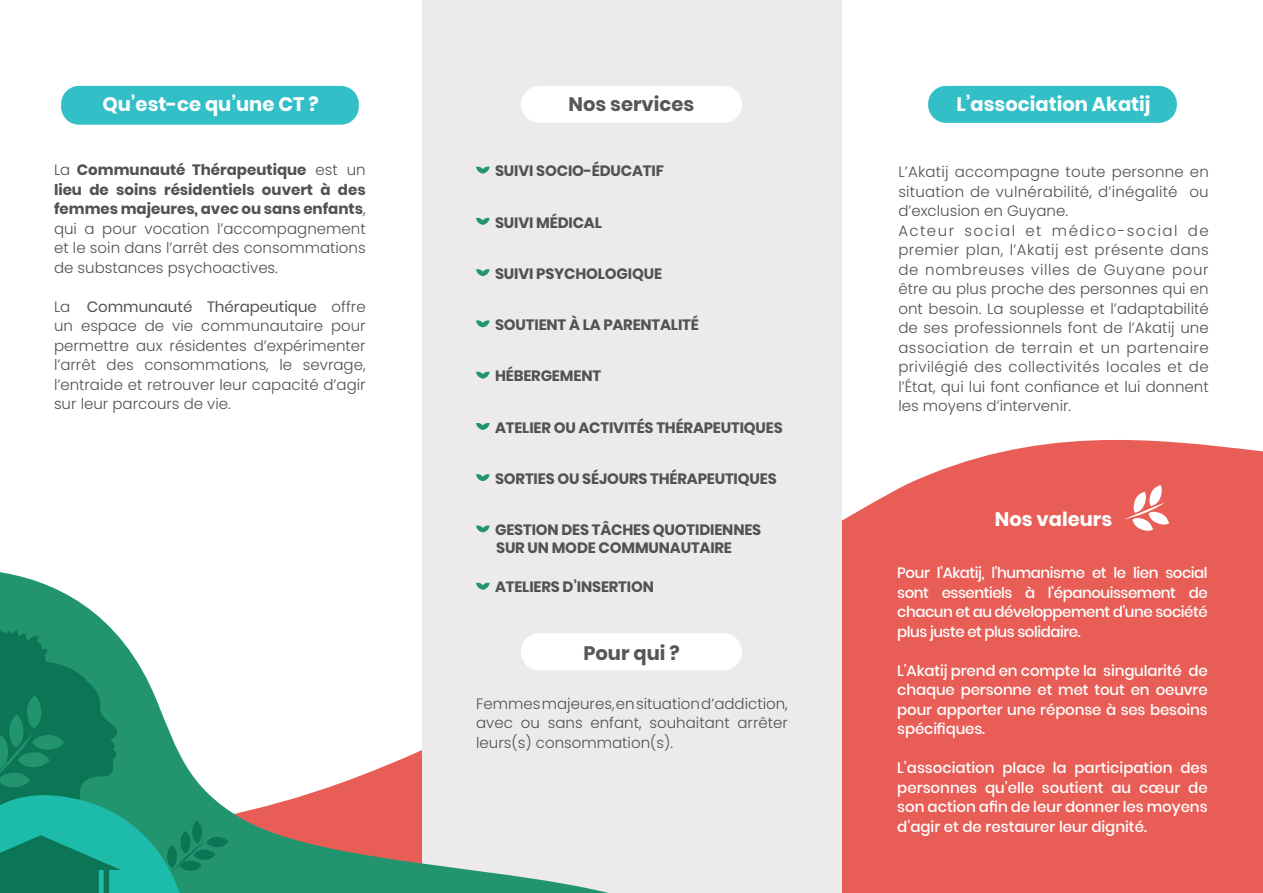
<style>
.page{position:relative;width:1263px;height:893px;background:#fff}
.page>*{position:absolute;margin:0;border:0;box-sizing:border-box;transform-origin:0 0}
.t1{font:700 19.5px "Poppins";color:#fff}
.t2{font:700 19.5px "Poppins";color:#585758}
.t3{font:300 15px/19.5px "Poppins";color:#4f5153;text-align:justify}
.t4{font:500 15px/19.5px "Poppins";letter-spacing:-.01em;color:#fff;text-align:justify}
.t5{font:700 15px/18px "Poppins";letter-spacing:-.01em;color:#505254}
.s1{font-weight:700}
.s2{font-weight:400}
</style>
<div class="page">
<div style="left:842px;top:440px;width:421px;height:453px;background:#e85e57"></div>
<div style="left:422px;top:0;width:420px;height:893px;background:#edeaeb"></div>
<div style="left:521px;top:86px;width:221px;height:37px;background:#fff;border-radius:18px"></div>
<div style="left:928px;top:86px;width:249px;height:37px;background:#33bfc7;border-radius:18px"></div>
<svg style="left:0;top:572px;width:609px;height:321px"></svg>
<svg style="left:1124px;top:485px;width:45px;height:47px"></svg>
<svg style="left:0;top:627px;width:228px;height:266px"></svg>
<div style="left:61px;top:86px;width:298px;height:39px;background:#33bfc7;border-radius:18px"></div>
<svg style="left:476px;top:166px;width:14px;height:8px"></svg>
<svg style="left:476px;top:217px;width:14px;height:8px"></svg>
<svg style="left:476px;top:269px;width:14px;height:7px"></svg>
<svg style="left:476px;top:320px;width:14px;height:8px"></svg>
<svg style="left:476px;top:371px;width:14px;height:8px"></svg>
<svg style="left:476px;top:423px;width:14px;height:7px"></svg>
<svg style="left:476px;top:474px;width:14px;height:7px"></svg>
<svg style="left:476px;top:525px;width:14px;height:8px"></svg>
<svg style="left:476px;top:582px;width:14px;height:8px"></svg>
<div style="left:521px;top:633px;width:221px;height:37px;background:#fff;border-radius:18px"></div>
<p class="t1" style="left:102px;top:93px;width:218px">Qu’est-ce qu’une CT ?</p>
<p class="t3" style="left:54px;top:160px;width:313px">La <span class="s1">Communauté Thérapeutique</span> est un <span class="s1">lieu de soins résidentiels ouvert à des femmes majeures, avec ou sans enfants</span>, qui a pour vocation l’accompagnement et le soin dans l’arrêt des consommations de substances psychoactives.</p>
<p class="t3" style="left:54px;top:297px;width:313px">La <span class="s2">Communauté Thérapeutique</span> offre un espace de vie communautaire pour permettre aux résidentes d’expérimenter l’arrêt des consommations, le sevrage, l’entraide et retrouver leur capacité d’agir sur leur parcours de vie.</p>
<p class="t2" style="left:568px;top:93px;width:127px">Nos services</p>
<p class="t5" style="left:495px;top:162px;width:170px">SUIVI SOCIO-ÉDUCATIF</p>
<p class="t5" style="left:495px;top:213px;width:108px">SUIVI MÉDICAL</p>
<p class="t5" style="left:495px;top:265px;width:169px">SUIVI PSYCHOLOGIQUE</p>
<p class="t5" style="left:495px;top:316px;width:205px">SOUTIENT À LA PARENTALITÉ</p>
<p class="t5" style="left:495px;top:367px;width:108px">HÉBERGEMENT</p>
<p class="t5" style="left:495px;top:418px;width:289px">ATELIER OU ACTIVITÉS THÉRAPEUTIQUES</p>
<p class="t5" style="left:495px;top:470px;width:283px">SORTIES OU SÉJOURS THÉRAPEUTIQUES</p>
<p class="t5" style="left:495px;top:521px;width:268px">GESTION DES TÂCHES QUOTIDIENNES<br>SUR UN MODE COMMUNAUTAIRE</p>
<p class="t5" style="left:495px;top:578px;width:160px">ATELIERS D’INSERTION</p>
<p class="t2" style="left:583px;top:641px;width:98px">Pour qui ?</p>
<p class="t3" style="left:476px;top:694px;width:313px">Femmes majeures, en situation d’addiction, avec ou sans enfant, souhaitant arrêter leurs(s) consommation(s).</p>
<p class="t1" style="left:956px;top:93px;width:195px">L’association Akatij</p>
<p class="t3" style="left:898px;top:162px;width:312px">L’Akatij accompagne toute personne en situation de vulnérabilité, d’inégalité ou d’exclusion en Guyane.</p>
<p class="t3" style="left:898px;top:221px;width:312px">Acteur social et médico-social de premier plan, l’Akatij est présente dans de nombreuses villes de Guyane pour être au plus proche des personnes qui en ont besoin. La souplesse et l’adaptabilité de ses professionnels font de l’Akatij une association de terrain et un partenaire privilégié des collectivités locales et de l’État, qui lui font confiance et lui donnent les moyens d’intervenir.</p>
<p class="t1" style="left:995px;top:508px;width:119px">Nos valeurs</p>
<p class="t4" style="left:897px;top:563px;width:312px">Pour l’Akatij, l’humanisme et le lien social sont essentiels à l’épanouissement de chacun et au développement d’une société plus juste et plus solidaire.</p>
<p class="t4" style="left:897px;top:661px;width:312px">L’Akatij prend en compte la singularité de chaque personne et met tout en oeuvre pour apporter une réponse à ses besoins spécifiques.</p>
<p class="t4" style="left:897px;top:758px;width:312px">L’association place la participation des personnes qu’elle soutient au cœur de son action afin de leur donner les moyens d’agir et de restaurer leur dignité.</p>
</div>
